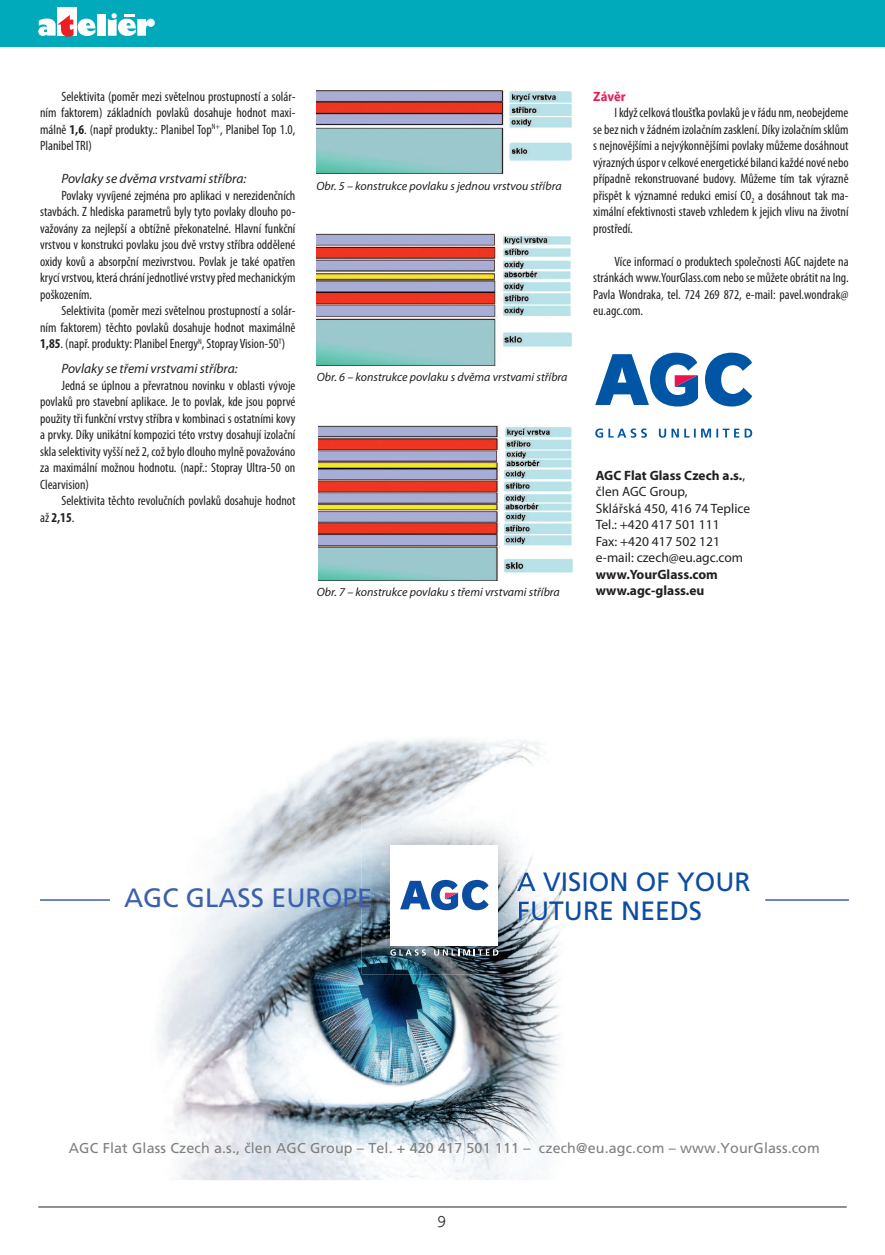
<style>
.page{position:relative;width:885px;height:1255px;background:#fff}
.page>*{position:absolute;margin:0;border:0;box-sizing:border-box;transform-origin:0 0}
.t1{font:26.55px "Frutiger CE";color:#3c60ac}
.t2{font:26.4px/29.1px "Frutiger CE";color:#0d4da1}
.t3{font:18px "Courier";color:#231f20}
.t4{font:14.25px "Frutiger CE";letter-spacing:.01em;color:#7f7f7f}
.t5{font:condensed 13.5px/16.5px "Myriad Pro";color:#231f20;text-align:justify}
.t6{font:13.5px/16.5px "Myriad Pro";color:#231f20}
.t7{font:italic 13.5px "Myriad Pro";color:#231f20}
.t8{font:700 13.5px/16.5px "Myriad Pro";color:#231f20}
.t9{font:700 13.5px "Myriad Pro";color:#ea1c58;scale:.95 1}
.t10{font:italic 12px "Myriad Pro";color:#231f20}
.s1{font-weight:700}
</style>
<div class="page">
<div style="left:0;top:0;width:884px;height:47px;background:#0ab"></div>
<div style="left:97px;top:14px;width:9px;height:22px;background:#fff"></div>
<div style="left:57px;top:7px;width:19px;height:28px;background:#fff"></div>
<svg style="left:38px;top:15px;width:57px;height:22px"></svg>
<svg style="left:108px;top:13px;width:47px;height:23px"></svg>
<hr style="left:38px;top:1206px;width:808px;height:1px;background:#231f20">
<img style="left:316px;top:91px;width:256px;height:82px">
<img style="left:317px;top:233px;width:255px;height:132px">
<img style="left:318px;top:425px;width:255px;height:155px">
<svg style="left:595px;top:352px;width:103px;height:54px"></svg>
<svg style="left:705px;top:352px;width:47px;height:54px"></svg>
<svg style="left:595px;top:428px;width:157px;height:9px"></svg>
<img style="left:43px;top:739px;width:524px;height:441px">
<hr style="left:765px;top:899px;width:83px;height:1px;background:#3c60ac">
<hr style="left:40px;top:899px;width:70px;height:1px;background:#3c60ac">
<img style="left:361px;top:816px;width:166px;height:158px">
<img style="left:361px;top:888px;width:9px;height:19px">
<img style="left:517px;top:872px;width:10px;height:19px">
<img style="left:519px;top:901px;width:8px;height:19px">
<div style="left:390px;top:844px;width:108px;height:101px;background:#fff"></div>
<svg style="left:390px;top:949px;width:36px;height:6px"></svg>
<svg style="left:434px;top:949px;width:64px;height:6px"></svg>
<svg style="left:400px;top:879px;width:88px;height:31px"></svg>
<p class="t5" style="left:40px;top:88px;width:257px;text-indent:21px">Selektivita (poměr mezi světelnou prostupností a solár&shy;ním faktorem) základních povlaků dosahuje hodnot maxi&shy;málně <span class="s1">1,6</span>. (např produkty.: Planibel Top<sup>N+</sup>, Planibel Top 1.0, Planibel TRI)</p>
<p class="t7" style="left:61px;top:170px;width:186px">Povlaky se dvěma vrstvami stříbra:</p>
<p class="t5" style="left:40px;top:187px;width:257px;text-indent:21px">Povlaky vyvíjené zejména pro aplikaci v nerezidenčních stavbách. Z hlediska parametrů byly tyto povlaky dlouho po&shy;važovány za nejlepší a obtížně překonatelné. Hlavní funkční vrstvou v konstrukci povlaku jsou dvě vrstvy stříbra oddělené oxidy kovů a absorpční mezivrstvou. Povlak je také opatřen krycí vrstvou, která chrání jednotlivé vrstvy před mechanickým poškozením.</p>
<p class="t5" style="left:40px;top:302px;width:257px;text-indent:21px">Selektivita (poměr mezi světelnou prostupností a solár&shy;ním faktorem) těchto povlaků dosahuje hodnot maximálně <span class="s1">1,85</span>. (např. produkty: Planibel Energy<sup>N</sup>, Stopray Vision-50<sup>T</sup>)</p>
<p class="t7" style="left:61px;top:360px;width:178px">Povlaky se třemi vrstvami stříbra:</p>
<p class="t5" style="left:40px;top:377px;width:257px;text-indent:21px">Jedná se úplnou a převratnou novinku v oblasti vývoje povlaků pro stavební aplikace. Je to povlak, kde jsou poprvé použity tři funkční vrstvy stříbra v kombinaci s ostatními kovy a prvky. Díky unikátní kompozici této vrstvy dosahují izolační skla selektivity vyšší než 2, což bylo dlouho mylně považováno za maximální možnou hodnotu. (např.: Stopray Ultra-50 on Clearvision)</p>
<p class="t5" style="left:40px;top:492px;width:257px;text-indent:21px">Selektivita těchto revolučních povlaků dosahuje hodnot až <span class="s1">2,15</span>.</p>
<p class="t10" style="left:316px;top:178px;width:247px">Obr. 5 – konstrukce povlaku s jednou vrstvou stříbra</p>
<p class="t10" style="left:317px;top:370px;width:252px">Obr. 6 – konstrukce povlaku s dvěma vrstvami stříbra</p>
<p class="t10" style="left:317px;top:584px;width:244px">Obr. 7 – konstrukce povlaku s třemi vrstvami stříbra</p>
<p class="t9" style="left:593px;top:87px;width:36px">Závěr</p>
<p class="t5" style="left:593px;top:104px;width:257px;text-indent:21px">Ikdyž celková tloušťka povlaků je v řádu nm, neobejdeme se bez nich v žádném izolačním zasklení. Díky izolačním sklům s nejnovějšími a nejvýkonnějšími povlaky můžeme dosáhnout výrazných úspor vcelkové energetické bilanci každé nové nebo případně rekonstruované budovy. Můžeme tím tak výrazně přispět k významné redukci emisí CO<sub>2</sub> a dosáhnout tak ma&shy;ximální efektivnosti staveb vzhledem k jejich vlivu na životní prostředí.</p>
<p class="t5" style="left:593px;top:253px;width:257px;text-indent:21px">Více informací o produktech společnosti AGC najdete na stránkách www.YourGlass.com nebo se můžete obrátit na Ing.<br>Pavla Wondraka, tel. 724 269 872, e-mail: pavel.wondrak@ eu.agc.com.</p>
<p class="t6" style="left:595px;top:467px;width:156px"><span class="s1">AGC Flat Glass Czech a.s.</span>, člen AGC Group,<br>Sklářská 450, 416 74 Teplice<br>Tel.: +420 417 501 111<br>Fax: +420 417 502 121 e-mail: czech@eu.agc.com</p>
<p class="t8" style="left:595px;top:565px;width:124px">www.YourGlass.com www.agc-glass.eu</p>
<h1 class="t1" style="left:124px;top:882px;width:249px">AGC GLASS EUROPE</h1>
<h2 class="t2" style="left:516px;top:867px;width:235px">A VISION OF YOUR<br>FUTURE NEEDS</h2>
<p class="t4" style="left:69px;top:1140px;width:752px">AGC Flat Glass Czech a.s., člen AGC Group – Tel. + 420 417 501 111 – czech@eu.agc.com – www.YourGlass.com</p>
<h3 class="t3" style="left:436px;top:1211px;width:12px">9</h3>
</div>
